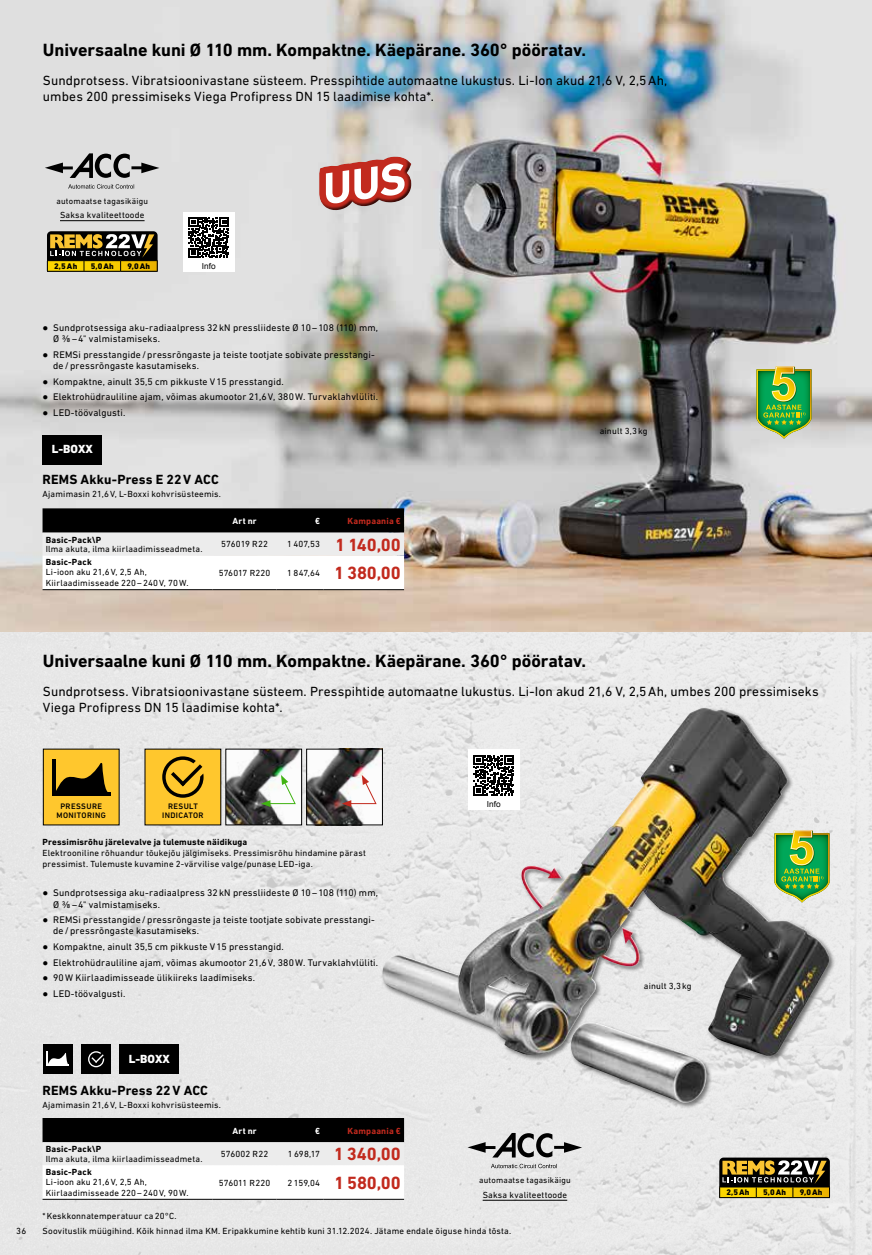
<style>
.page{position:relative;width:872px;height:1255px;background:#fff}
.page>*{position:absolute;margin:0;border:0;box-sizing:border-box;transform-origin:0 0}
.t1{font:700 18px "DIN Next W1 G";letter-spacing:-.005em;color:#000}
.t2{font:13.5px/16.5px "DIN Next W1 G";letter-spacing:.01em;color:#000}
.t3{font:700 13.5px "DIN Next W1 G";letter-spacing:.01em;color:#000}
.t4{font:800 12px "DIN Next W1 G";color:#fff}
.t5{font:9.75px/11.2px "DIN Next W1 G";letter-spacing:.02em;color:#000}
.t6{font:9px/11.2px "DIN Next W1 G";letter-spacing:.02em;color:#000}
.t7{font:700 9px "DIN Next W1 G";letter-spacing:.02em;color:#000}
.t8{font:700 9px "DIN Next W1 G";letter-spacing:.02em;color:#c22a1e}
.t9{font:700 9px "DIN Next W1 G";letter-spacing:.03em;color:#fff}
.t10{font:8.55px "DIN Next W1 G";letter-spacing:.02em;color:#000}
.t11{font:800 8.25px "DIN Next W1 G";letter-spacing:.03em;color:#000}
.t12{font:8.25px "Arial";color:#000}
.t13{font:500 8.1px/8.4px "DIN Next W1 G";letter-spacing:.05em;color:#000;text-align:center}
.s1{font-family:"Arial"}
.s2{font-weight:700;font-size:18px;color:#c22a1e}
</style>
<div class="page">
<div style="left:0;top:631px;width:872px;height:623px;background:#e7e7e7"></div>
<img style="left:0;top:0;width:872px;height:631px">
<div style="left:381px;top:706px;width:455px;height:403px;background:#000;opacity:.5"></div>
<img style="left:382px;top:707px;width:322px;height:348px">
<svg style="left:756px;top:366px;width:55px;height:72px"></svg>
<svg style="left:774px;top:830px;width:55px;height:72px"></svg>
<hr style="left:60px;top:220px;width:85px;height:1px;background:#000">
<svg style="left:68px;top:184px;width:66px;height:5px"></svg>
<svg style="left:45px;top:153px;width:114px;height:25px"></svg>
<svg style="left:47px;top:231px;width:111px;height:40px"></svg>
<hr style="left:47px;top:271px;width:37px;height:1px;background:#000">
<hr style="left:84px;top:271px;width:37px;height:1px;background:#000">
<hr style="left:121px;top:271px;width:37px;height:1px;background:#000">
<div style="left:468px;top:749px;width:52px;height:52px;background:#fff"></div>
<svg style="left:473px;top:755px;width:41px;height:40px"></svg>
<div style="left:468px;top:801px;width:52px;height:8px;background:#fff"></div>
<div style="left:183px;top:211px;width:52px;height:52px;background:#fff"></div>
<svg style="left:188px;top:217px;width:41px;height:41px"></svg>
<div style="left:183px;top:263px;width:52px;height:9px;background:#fff"></div>
<svg style="left:43px;top:508px;width:361px;height:81px"></svg>
<hr style="left:43px;top:589px;width:170px;height:1px;background:#000">
<hr style="left:213px;top:589px;width:63px;height:1px;background:#000">
<hr style="left:276px;top:589px;width:47px;height:1px;background:#000">
<hr style="left:323px;top:589px;width:81px;height:1px;background:#000">
<svg style="left:43px;top:1117px;width:361px;height:81px"></svg>
<hr style="left:43px;top:1198px;width:170px;height:1px;background:#000">
<hr style="left:213px;top:1198px;width:63px;height:1px;background:#000">
<hr style="left:276px;top:1198px;width:47px;height:1px;background:#000">
<hr style="left:323px;top:1198px;width:81px;height:1px;background:#000">
<hr style="left:482px;top:1199px;width:85px;height:1px;background:#000">
<svg style="left:491px;top:1163px;width:66px;height:5px"></svg>
<svg style="left:467px;top:1132px;width:115px;height:25px"></svg>
<svg style="left:719px;top:1157px;width:111px;height:40px"></svg>
<hr style="left:719px;top:1197px;width:37px;height:1px;background:#000">
<hr style="left:756px;top:1197px;width:37px;height:1px;background:#000">
<hr style="left:793px;top:1197px;width:37px;height:1px;background:#000">
<img style="left:308px;top:750px;width:73px;height:73px">
<div style="left:306px;top:748px;width:77px;height:77px;border:1px solid #000"></div>
<svg style="left:342px;top:775px;width:35px;height:32px"></svg>
<svg style="left:225px;top:748px;width:77px;height:77px"></svg>
<div style="left:43px;top:434px;width:59px;height:30px;background:#000"></div>
<div style="left:119px;top:1044px;width:60px;height:30px;background:#000"></div>
<div style="left:81px;top:1044px;width:30px;height:30px;background:#000"></div>
<svg style="left:88px;top:1051px;width:16px;height:16px"></svg>
<div style="left:43px;top:1044px;width:30px;height:30px;background:#000"></div>
<svg style="left:47px;top:1051px;width:22px;height:14px"></svg>
<div style="left:43px;top:749px;width:76px;height:76px;background:#ffc72d"></div>
<svg style="left:56px;top:763px;width:52px;height:29px"></svg>
<hr style="left:52px;top:758px;width:4px;height:37px;background:#000">
<hr style="left:52px;top:792px;width:58px;height:3px;background:#000">
<div style="left:145px;top:749px;width:76px;height:76px;background:#ffc72d"></div>
<svg style="left:162px;top:756px;width:41px;height:41px"></svg>
<svg style="left:311px;top:151px;width:107px;height:65px"></svg>
<h1 class="t1" style="left:43px;top:39px;width:544px">Universaalne kuni Ø 110 mm. Kompaktne. Käepärane. 360° pööratav.</h1>
<h2 class="t2" style="left:43px;top:72px;width:626px">Sundprotsess. Vibratsioonivastane süsteem. Presspihtide automaatne lukustus. Li-Ion akud 21,6 V, 2,5Ah, umbes 200 pressimiseks Viega Profipress DN 15 laadimise kohta*.</h2>
<p class="t10" style="left:56px;top:196px;width:93px">automaatse tagasikäigu</p>
<p class="t6" style="left:60px;top:210px;width:86px">Saksa kvaliteettoode</p>
<p class="t11" style="left:54px;top:261px;width:25px">2,5 Ah</p>
<p class="t11" style="left:91px;top:261px;width:25px">5,0 Ah</p>
<p class="t11" style="left:128px;top:261px;width:24px">9,0 Ah</p>
<p class="t12" style="left:202px;top:261px;width:15px">Info</p>
<p class="t5" style="left:53px;top:322px;width:326px;text-indent:-11px"><span class="s1">●</span> Sundprotsessiga aku-radiaalpress 32kN pressliideste Ø 10–108 (110) mm,<br>Ø ⅜–4" valmistamiseks.</p>
<p class="t5" style="left:53px;top:349px;width:323px;text-indent:-11px"><span class="s1">●</span> REMSi presstangide/pressrõngaste ja teiste tootjate sobivate presstangi&shy;de/pressrõngaste kasutamiseks.</p>
<p class="t5" style="left:42px;top:375px;width:243px"><span class="s1">●</span> Kompaktne, ainult 35,5 cm pikkuste V15 presstangid.</p>
<p class="t5" style="left:42px;top:391px;width:337px"><span class="s1">●</span> Elektrohüdrauliline ajam, võimas akumootor 21,6V, 380W. Turvaklahvlüliti.</p>
<p class="t5" style="left:42px;top:406px;width:84px"><span class="s1">●</span> LED-töövalgusti.</p>
<h3 class="t4" style="left:52px;top:442px;width:42px">L-BOXX</h3>
<h2 class="t3" style="left:43px;top:472px;width:178px">REMS Akku-Press E 22V ACC</h2>
<p class="t6" style="left:43px;top:488px;width:180px">Ajamimasin 21,6V, L-Boxxi kohvrisüsteemis.</p>
<p class="t9" style="left:232px;top:515px;width:26px">Art nr</p>
<p class="t9" style="left:315px;top:515px;width:7px">€</p>
<p class="t8" style="left:347px;top:515px;width:55px">Kampaania €</p>
<p class="t7" style="left:46px;top:534px;width:57px">Basic-Pack\P</p>
<p class="t6" style="left:46px;top:543px;width:158px">Ilma akuta, ilma kiirlaadimisseadmeta.</p>
<p class="t6" style="left:221px;top:538px;width:48px">576019 R22</p>
<p class="t6" style="left:287px;top:538px;width:115px">1 407,53 <span class="s2">1 140,00</span></p>
<p class="t7" style="left:46px;top:557px;width:48px">Basic-Pack</p>
<p class="t6" style="left:46px;top:566px;width:144px">Li-ioon aku 21,6V, 2,5 Ah,<br>Kiirlaadimisseade 220–240V, 70W.</p>
<p class="t6" style="left:219px;top:567px;width:53px">576017 R220</p>
<p class="t6" style="left:287px;top:567px;width:115px">1 847,64 <span class="s2">1 380,00</span></p>
<p class="t6" style="left:599px;top:425px;width:49px">ainult 3,3kg</p>
<h1 class="t1" style="left:43px;top:650px;width:544px">Universaalne kuni Ø 110 mm. Kompaktne. Käepärane. 360° pööratav.</h1>
<h2 class="t2" style="left:43px;top:682px;width:777px">Sundprotsess. Vibratsioonivastane süsteem. Presspihtide automaatne lukustus. Li-Ion akud 21,6 V, 2,5Ah, umbes 200 pressimiseks<br>Viega Profipress DN 15 laadimise kohta*.</h2>
<p class="t13" style="left:57px;top:802px;width:51px">PRESSURE<br>MONITORING</p>
<p class="t13" style="left:162px;top:802px;width:43px">RESULT<br>INDICATOR</p>
<p class="t7" style="left:43px;top:836px;width:206px">Pressimisrõhu järelevalve ja tulemuste näidikuga</p>
<p class="t6" style="left:43px;top:847px;width:325px">Elektrooniline rõhuandur tõukejõu jälgimiseks. Pressimisrõhu hindamine pärast pressimist. Tulemuste kuvamine 2-värvilise valge/punase LED-iga.</p>
<p class="t5" style="left:53px;top:887px;width:326px;text-indent:-11px"><span class="s1">●</span> Sundprotsessiga aku-radiaalpress 32kN pressliideste Ø 10–108 (110) mm,<br>Ø ⅜–4" valmistamiseks.</p>
<p class="t5" style="left:53px;top:914px;width:323px;text-indent:-11px"><span class="s1">●</span> REMSi presstangide/pressrõngaste ja teiste tootjate sobivate presstangi&shy;de/pressrõngaste kasutamiseks.</p>
<p class="t5" style="left:42px;top:940px;width:243px"><span class="s1">●</span> Kompaktne, ainult 35,5 cm pikkuste V15 presstangid.</p>
<p class="t5" style="left:42px;top:956px;width:337px"><span class="s1">●</span> Elektrohüdrauliline ajam, võimas akumootor 21,6V, 380W. Turvaklahvlüliti.</p>
<p class="t5" style="left:42px;top:971px;width:214px"><span class="s1">●</span> 90W Kiirlaadimisseade ülikiireks laadimiseks.</p>
<p class="t5" style="left:42px;top:987px;width:84px"><span class="s1">●</span> LED-töövalgusti.</p>
<h3 class="t4" style="left:129px;top:1051px;width:42px">L-BOXX</h3>
<h2 class="t3" style="left:43px;top:1082px;width:167px">REMS Akku-Press 22V ACC</h2>
<p class="t6" style="left:43px;top:1098px;width:180px">Ajamimasin 21,6V, L-Boxxi kohvrisüsteemis.</p>
<p class="t9" style="left:232px;top:1125px;width:26px">Art nr</p>
<p class="t9" style="left:315px;top:1125px;width:7px">€</p>
<p class="t8" style="left:347px;top:1125px;width:55px">Kampaania €</p>
<p class="t7" style="left:46px;top:1143px;width:57px">Basic-Pack\P</p>
<p class="t6" style="left:46px;top:1153px;width:158px">Ilma akuta, ilma kiirlaadimisseadmeta.</p>
<p class="t6" style="left:221px;top:1148px;width:49px">576002 R22</p>
<p class="t6" style="left:288px;top:1148px;width:115px">1 698,17 <span class="s2">1 340,00</span></p>
<p class="t7" style="left:46px;top:1166px;width:48px">Basic-Pack</p>
<p class="t6" style="left:46px;top:1175px;width:144px">Li-ioon aku 21,6V, 2,5 Ah,<br>Kiirlaadimisseade 220–240V, 90W.</p>
<p class="t6" style="left:219px;top:1176px;width:53px">576011 R220</p>
<p class="t6" style="left:287px;top:1176px;width:115px">2 159,04 <span class="s2">1 580,00</span></p>
<p class="t6" style="left:43px;top:1210px;width:135px">* Keskkonnatemperatuur ca20°C.</p>
<p class="t12" style="left:487px;top:798px;width:15px">Info</p>
<p class="t10" style="left:479px;top:1175px;width:93px">automaatse tagasikäigu</p>
<p class="t6" style="left:482px;top:1189px;width:86px">Saksa kvaliteettoode</p>
<p class="t6" style="left:16px;top:1224px;width:11px">36</p>
<p class="t6" style="left:43px;top:1224px;width:470px">Soovituslik müügihind. Kõik hinnad ilma KM. Eripakkumine kehtib kuni 31.12.2024. Jätame endale õiguse hinda tõsta.</p>
<p class="t6" style="left:644px;top:980px;width:49px">ainult 3,3kg</p>
<p class="t11" style="left:726px;top:1187px;width:25px">2,5 Ah</p>
<p class="t11" style="left:763px;top:1187px;width:25px">5,0 Ah</p>
<p class="t11" style="left:800px;top:1187px;width:24px">9,0 Ah</p>
</div>
